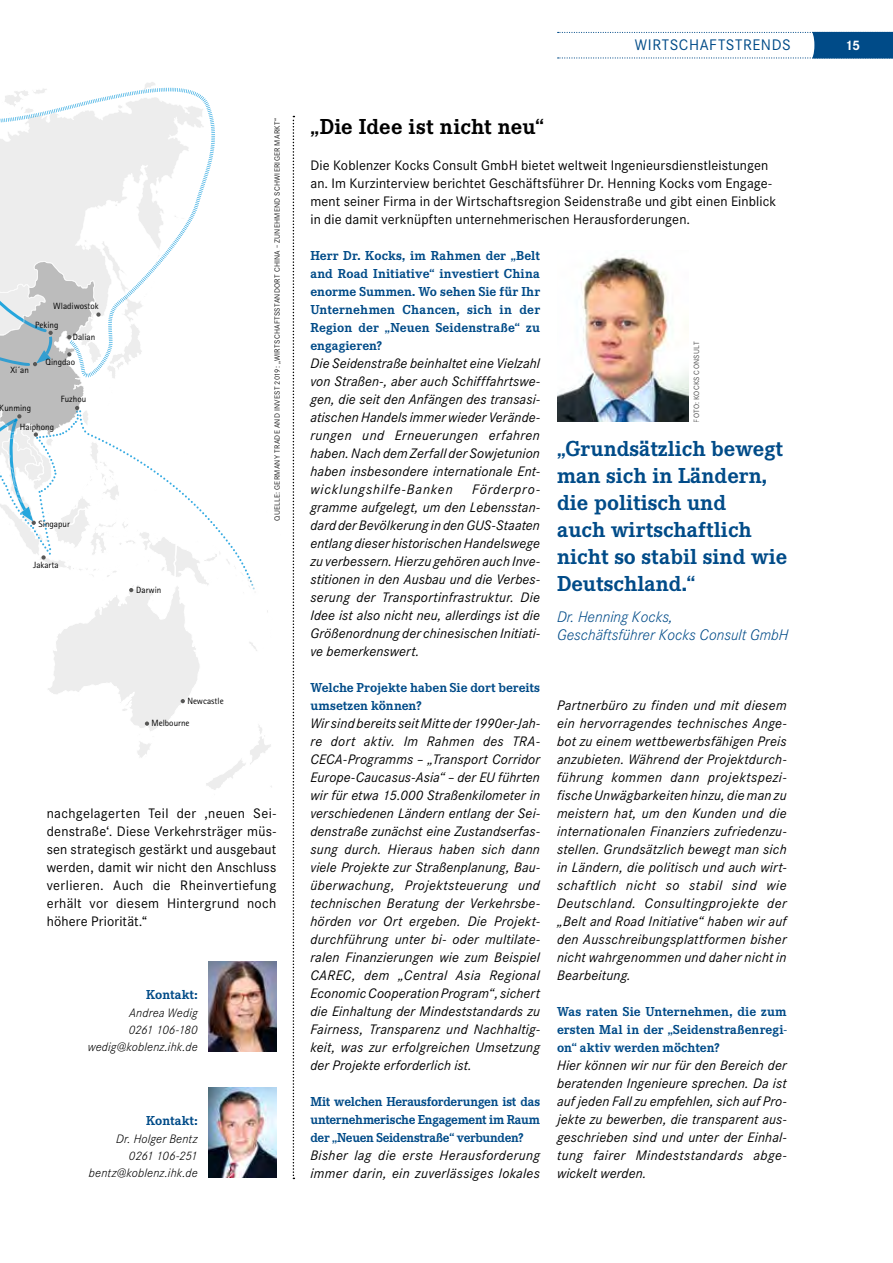
<style>
.page{position:relative;width:893px;height:1263px;background:#fff}
.page>*{position:absolute;margin:0;border:0;box-sizing:border-box;transform-origin:0 0}
.t1{font:700 22.5px/27px "Corporate E";color:#004b88}
.t2{font:700 22.5px "Corporate E";color:#000}
.t3{font:italic 300 15px/18px "Corporate S";color:#004b88}
.t4{font:15px "Corporate S";letter-spacing:.035em;color:#004b88}
.t5{font:italic 13.5px/18px "Corporate S";letter-spacing:.02em;color:#000;text-align:justify}
.t6{font:13.5px/18px "Corporate S";letter-spacing:.01em;color:#000}
.t7{font:700 13.5px/18px "Corporate E";color:#004b88;text-align:justify}
.t8{font:700 13.5px "Corporate S";color:#fff}
.t9{font:italic 300 12px/17.2px "Corporate S";letter-spacing:.01em;color:#000;text-align:right}
.t10{font:9px "Agfa Rotis Sans Serif";color:#000}
.t11{font:7.5px "Corporate S";letter-spacing:.035em;color:#000}
</style>
<div class="page">
<svg style="left:0;top:82px;width:272px;height:708px"></svg>
<svg style="left:558px;top:32px;width:335px;height:27px"></svg>
<img style="left:208px;top:962px;width:68px;height:89px">
<img style="left:208px;top:1088px;width:68px;height:89px">
<img style="left:557px;top:257px;width:131px;height:165px">
<svg style="left:293px;top:116px;width:1px;height:1063px"></svg>
<p class="t4" style="left:635px;top:36px;width:157px">WIRTSCHAFTSTRENDS</p>
<p class="t8" style="left:845px;top:37px;width:17px">15</p>
<p class="t11" style="left:273px;top:521px;width:404px;rotate:-90deg">QUELLE: GERMANY TRADE AND INVEST 2019: „WIRTSCHAFTSSTANDORT CHINA – ZUNEHMEND SCHWIERIGER MARKT“</p>
<h1 class="t2" style="left:310px;top:114px;width:235px">„Die Idee ist nicht neu“</h1>
<p class="t6" style="left:310px;top:156px;width:468px">Die Koblenzer Kocks Consult GmbH bietet weltweit Ingenieursdienstleistungen an. Im Kurzinterview berichtet Geschäftsführer Dr. Henning Kocks vom Engage&shy;ment seiner Firma in der Wirtschaftsregion Seidenstraße und gibt einen Einblick in die damit verknüpften unternehmerischen Herausforderungen.</p>
<p class="t7" style="left:310px;top:246px;width:231px">Herr Dr. Kocks, im Rahmen der „Belt and Road Initiative“ investiert China enorme Summen. Wo sehen Sie für Ihr Unternehmen Chancen, sich in der Region der „Neuen Seidenstraße“ zu engagieren?</p>
<p class="t5" style="left:310px;top:354px;width:231px">Die Seidenstraße beinhaltet eine Vielzahl von Straßen-, aber auch Schifffahrtswe&shy;gen, die seit den Anfängen des transasi&shy;atischen Handels immer wieder Verände&shy;rungen und Erneuerungen erfahren haben. Nach dem Zerfall der Sowjetunion haben insbesondere internationale Ent&shy;wicklungshilfe-Banken</p>
<p class="t10" style="left:53px;top:301px;width:47px">Wladiwostok</p>
<p class="t10" style="left:35px;top:320px;width:25px">Peking</p>
<p class="t10" style="left:73px;top:331px;width:24px">Dalian</p>
<p class="t11" style="left:692px;top:423px;width:82px;rotate:-90deg">FOTO: KOCKS CONSULT</p>
<p class="t10" style="left:46px;top:357px;width:31px">Qingdao</p>
<p class="t10" style="left:11px;top:364px;width:20px">Xi´an</p>
<p class="t10" style="left:61px;top:394px;width:27px">Fuzhou</p>
<p class="t10" style="left:0;top:403px;width:33px">Kunming</p>
<p class="t10" style="left:20px;top:422px;width:36px">Haiphong</p>
<h1 class="t1" style="left:557px;top:436px;width:232px">„Grundsätzlich bewegt man sich in Ländern, die politisch und<br>auch wirtschaftlich nicht so stabil sind wie<br>Deutschland.“</h1>
<p class="t3" style="left:557px;top:608px;width:233px">Dr. Henning Kocks,<br>Geschäftsführer Kocks Consult GmbH</p>
<p class="t5" style="left:310px;top:480px;width:231px;text-indent:162px">Förderpro&shy;gramme aufgelegt, um den Lebensstan&shy;dard der Bevölkerung in den GUS-Staaten entlang dieser historischen Handelswege zu verbessern. Hierzu gehören auch Inve&shy;stitionen in den Ausbau und die Verbes&shy;serung der Transportinfrastruktur. Die Idee ist also nicht neu, allerdings ist die Größenordnung der chinesischen Initiati&shy;ve bemerkenswert.</p>
<p class="t7" style="left:310px;top:678px;width:231px">Welche Projekte haben Sie dort bereits umsetzen können?</p>
<p class="t5" style="left:310px;top:714px;width:231px">Wir sind bereits seit Mitte der 1990er-Jah&shy;re dort aktiv. Im Rahmen des TRA-CECA-Programms – „Transport Corridor Europe-Caucasus-Asia“ – der EU führten wir für etwa 15.000 Straßenkilometer in verschiedenen Ländern entlang der Sei&shy;denstraße zunächst eine Zustandserfas&shy;sung durch. Hieraus haben sich dann viele Projekte zur Straßenplanung, Bau&shy;überwachung, Projektsteuerung und technischen Beratung der Verkehrsbe&shy;hörden vor Ort ergeben. Die Projekt&shy;durchführung unter bi- oder multilate&shy;ralen Finanzierungen wie zum Beispiel CAREC, dem „Central Asia Regional Economic Cooperation Program“, sichert die Einhaltung der Mindeststandards zu Fairness, Transparenz und Nachhaltig&shy;keit, was zur erfolgreichen Umsetzung der Projekte erforderlich ist.</p>
<p class="t7" style="left:310px;top:1093px;width:231px">Mit welchen Herausforderungen ist das unternehmerische Engagement im Raum der „Neuen Seidenstraße“ verbunden?</p>
<p class="t5" style="left:310px;top:1146px;width:231px">Bisher lag die erste Herausforderung immer darin, ein zuverlässiges lokales</p>
<p class="t10" style="left:39px;top:518px;width:33px">Singapur</p>
<p class="t10" style="left:33px;top:560px;width:27px">Jakarta</p>
<p class="t10" style="left:136px;top:585px;width:27px">Darwin</p>
<p class="t10" style="left:187px;top:695px;width:38px">Newcastle</p>
<p class="t10" style="left:152px;top:717px;width:40px">Melbourne</p>
<p class="t5" style="left:557px;top:696px;width:231px">Partnerbüro zu finden und mit diesem ein hervorragendes technisches Ange&shy;bot zu einem wettbewerbsfähigen Preis anzubieten. Während der Projektdurch&shy;führung kommen dann projektspezi&shy;fische Unwägbarkeiten hinzu, die man zu meistern hat, um den Kunden und die internationalen Finanziers zufriedenzu&shy;stellen. Grundsätzlich bewegt man sich in Ländern, die politisch und auch wirt&shy;schaftlich nicht so stabil sind wie Deutschland. Consultingprojekte der „Belt and Road Initiative“ haben wir auf den Ausschreibungsplattformen bisher nicht wahrgenommen und daher nicht in Bearbeitung.</p>
<p class="t7" style="left:557px;top:1002px;width:231px">Was raten Sie Unternehmen, die zum ersten Mal in der „Seidenstraßenregi&shy;on“ aktiv werden möchten?</p>
<p class="t5" style="left:557px;top:1056px;width:231px">Hier können wir nur für den Bereich der beratenden Ingenieure sprechen. Da ist auf jeden Fall zu empfehlen, sich auf Pro&shy;jekte zu bewerben, die transparent aus&shy;geschrieben sind und unter der Einhal&shy;tung fairer Mindeststandards abge&shy;wickelt werden.</p>
<p class="t6" style="left:47px;top:804px;width:231px;text-align:justify">nachgelagerten Teil der ‚neuen Sei&shy;denstraße‘. Diese Verkehrsträger müs&shy;sen strategisch gestärkt und ausgebaut werden, damit wir nicht den Anschluss verlieren. Auch die Rheinvertiefung erhält vor diesem Hintergrund noch höhere Priorität.“</p>
<p class="t7" style="left:146px;top:986px;width:53px">Kontakt:</p>
<p class="t9" style="left:88px;top:1004px;width:112px">Andrea Wedig<br>0261 106-180 wedig@koblenz.ihk.de</p>
<p class="t7" style="left:146px;top:1112px;width:53px">Kontakt:</p>
<p class="t9" style="left:89px;top:1130px;width:110px">Dr. Holger Bentz<br>0261 106-251 bentz@koblenz.ihk.de</p>
</div>
